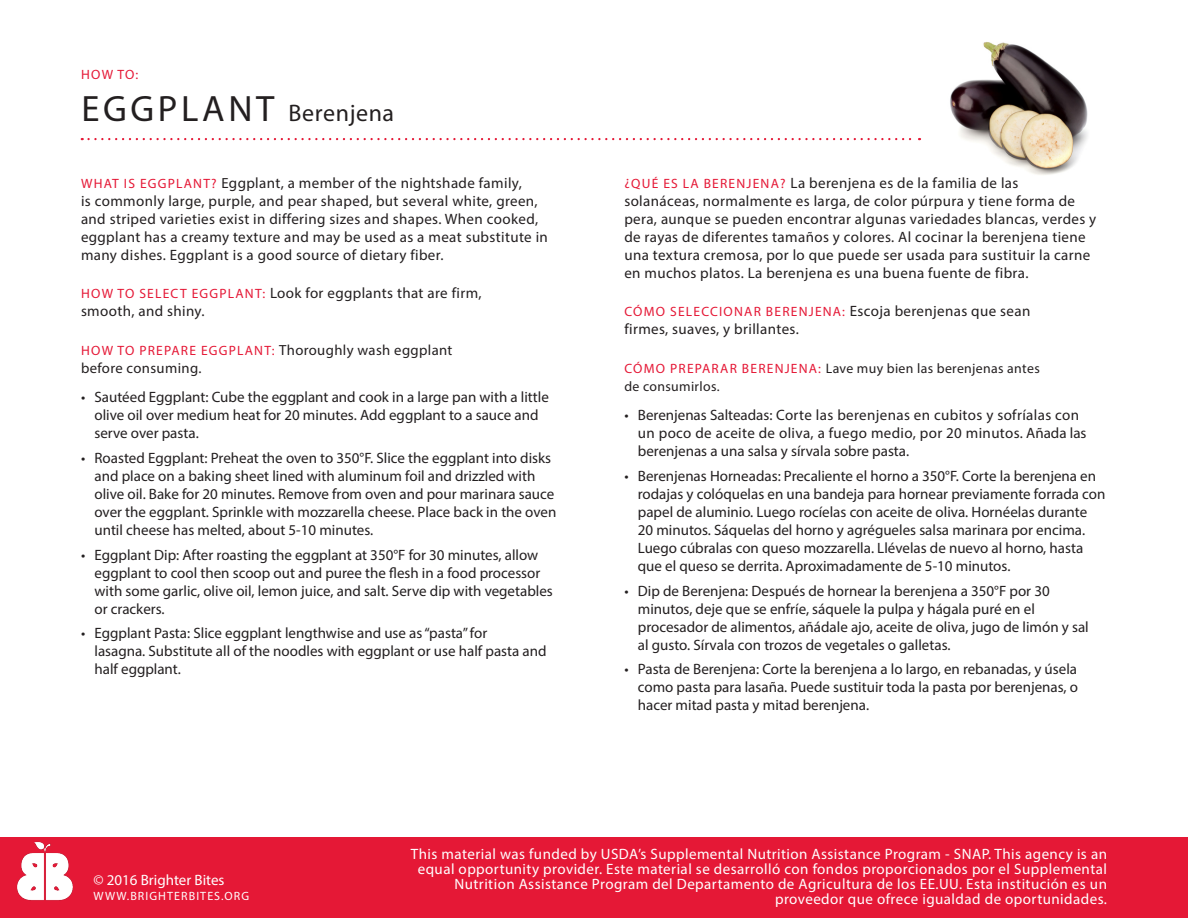
<style>
.page{position:relative;width:1188px;height:918px;background:#fff}
.page>*{position:absolute;margin:0;border:0;box-sizing:border-box;transform-origin:0 0}
.t1{font:24px "Myriad Pro";letter-spacing:.025em;color:#231f20}
.t2{font:15px/18px "Myriad Pro";color:#231f20}
.t3{font:15px/18px "Myriad Pro";letter-spacing:.025em;color:#231f20}
.t4{font:15px/15px "Myriad Pro";letter-spacing:.03em;color:#fff;text-align:right}
.t5{font:15px/18px "Myriad Pro";letter-spacing:.02em;color:#231f20}
.t6{font:15px "Myriad Pro";color:#fff}
.t7{font:14.7px/18px "Myriad Pro";letter-spacing:.025em;color:#231f20}
.t8{font:13.8px/18px "Myriad Pro";letter-spacing:.025em;color:#231f20}
.t9{font:13.5px "Myriad Pro";letter-spacing:.09em;color:#e51836}
.t10{font:12px "Myriad Pro";letter-spacing:.09em;color:#fff}
.s1{font-size:36.75px}
.s2{font-size:13.5px;color:#e51836}
.s3{font-size:14.7px}
.s4{font-size:15px;color:#231f20}
</style>
<div class="page">
<svg style="left:89px;top:138px;width:831px;height:2px"></svg>
<img style="left:950px;top:42px;width:138px;height:133px">
<div style="left:0;top:838px;width:1188px;height:80px;background:#e51836"></div>
<img style="left:17px;top:842px;width:56px;height:59px">
<p class="t9" style="left:81px;top:66px;width:59px">HOW TO:</p>
<p class="t1" style="left:81px;top:98px;width:314px"><span class="s1">EGGPLANT</span> Berenjena</p>
<p class="t3" style="left:81px;top:173px;width:468px"><span class="s2">WHAT IS EGGPLANT?</span> <span class="s3">E</span>ggplant, a member of the nightshade family,<br>is commonly large, purple, and pear shaped, but several white, green, and striped varieties exist in differing sizes and shapes. When cooked, eggplant has a creamy texture and may be used as a meat substitute in many dishes. Eggplant is a good source of dietary fiber.</p>
<p class="t3" style="left:81px;top:284px;width:402px"><span class="s2">HOW TO SELECT EGGPLANT:</span> Look for eggplants that are firm, smooth, and shiny.</p>
<p class="t7" style="left:81px;top:340px;width:373px"><span class="s2">HOW TO PREPARE EGGPLANT:</span> Thoroughly wash eggplant before consuming.</p>
<p class="t2" style="left:94px;top:388px;width:456px;text-indent:-14px">• Sautéed Eggplant: Cube the eggplant and cook in a large pan with a little olive oil over medium heat for 20 minutes. Add eggplant to a sauce and serve over pasta.</p>
<p class="t2" style="left:94px;top:448px;width:463px;text-indent:-14px">• Roasted Eggplant: Preheat the oven to 350°F. Slice the eggplant into disks and place on a baking sheet lined with aluminum foil and drizzled with olive oil. Bake for 20 minutes. Remove from oven and pour marinara sauce over the eggplant. Sprinkle with mozzarella cheese. Place back in the oven until cheese has melted, about 5-10 minutes.</p>
<p class="t2" style="left:94px;top:545px;width:460px;text-indent:-14px">• Eggplant Dip: After roasting the eggplant at 350°F for 30 minutes, allow eggplant to cool then scoop out and puree the flesh in a food processor with some garlic, olive oil, lemon juice, and salt. Serve dip with vegetables or crackers.</p>
<p class="t2" style="left:94px;top:624px;width:454px;text-indent:-14px">• Eggplant Pasta: Slice eggplant lengthwise and use as “pasta” for<br>lasagna. Substitute all of the noodles with eggplant or use half pasta and half eggplant.</p>
<p class="t3" style="left:624px;top:173px;width:474px"><span class="s2">¿QUÉ ES LA BERENJENA?</span> La berenjena es de la familia de las solanáceas, normalmente es larga, de color púrpura y tiene forma de pera, aunque se pueden encontrar algunas variedades blancas, verdes y de rayas de diferentes tamaños y colores. Al cocinar la berenjena tiene una textura cremosa, por lo que puede ser usada para sustituir la carne en muchos platos. La berenjena es una buena fuente de fibra.</p>
<p class="t9" style="left:625px;top:303px;width:407px">CÓMO SELECCIONAR BERENJENA: <span class="s4">Escoja berenjenas que sean</span></p>
<p class="t3" style="left:624px;top:320px;width:176px">firmes, suaves, y brillantes.</p>
<p class="t8" style="left:624px;top:359px;width:417px"><span class="s2">CÓMO PREPARAR BERENJENA:</span> Lave muy bien las berenjenas antes de consumirlos.</p>
<p class="t5" style="left:638px;top:406px;width:450px;text-indent:-14px">• Berenjenas Salteadas: Corte las berenjenas en cubitos y sofríalas con un poco de aceite de oliva, a fuego medio, por 20 minutos. Añada las berenjenas a una salsa y sírvala sobre pasta.</p>
<p class="t2" style="left:638px;top:466px;width:469px;text-indent:-14px">• Berenjenas Horneadas: Precaliente el horno a 350°F. Corte la berenjena en rodajas y colóquelas en una bandeja para hornear previamente forrada con papel de aluminio. Luego rocíelas con aceite de oliva. Hornéelas durante 20 minutos. Sáquelas del horno y agrégueles salsa marinara por encima.<br>Luego cúbralas con queso mozzarella. Llévelas de nuevo al horno, hasta que el queso se derrita. Aproximadamente de 5-10 minutos.</p>
<p class="t2" style="left:638px;top:581px;width:452px;text-indent:-14px">• Dip de Berenjena: Después de hornear la berenjena a 350°F por 30 minutos, deje que se enfríe, sáquele la pulpa y hágala puré en el procesador de alimentos, añádale ajo, aceite de oliva, jugo de limón y sal al gusto. Sírvala con trozos de vegetales o galletas.</p>
<p class="t2" style="left:638px;top:660px;width:442px;text-align:justify;text-indent:-14px">• Pasta de Berenjena: Corte la berenjena a lo largo, en rebanadas, y úsela como pasta para lasaña. Puede sustituir toda la pasta por berenjenas, o hacer mitad pasta y mitad berenjena.</p>
<p class="t6" style="left:94px;top:870px;width:132px">© 2016 Brighter Bites</p>
<p class="t10" style="left:94px;top:888px;width:157px">WWW.BRIGHTERBITES.ORG</p>
<p class="t4" style="left:411px;top:846px;width:698px">This material was funded by USDA’s Supplemental Nutrition Assistance Program - SNAP. This agency is an equal opportunity provider. Este material se desarrolló con fondos proporcionados por el Supplemental Nutrition Assistance Program del Departamento de Agricultura de los EE.UU. Esta institución es un proveedor que ofrece igualdad de oportunidades.</p>
</div>
